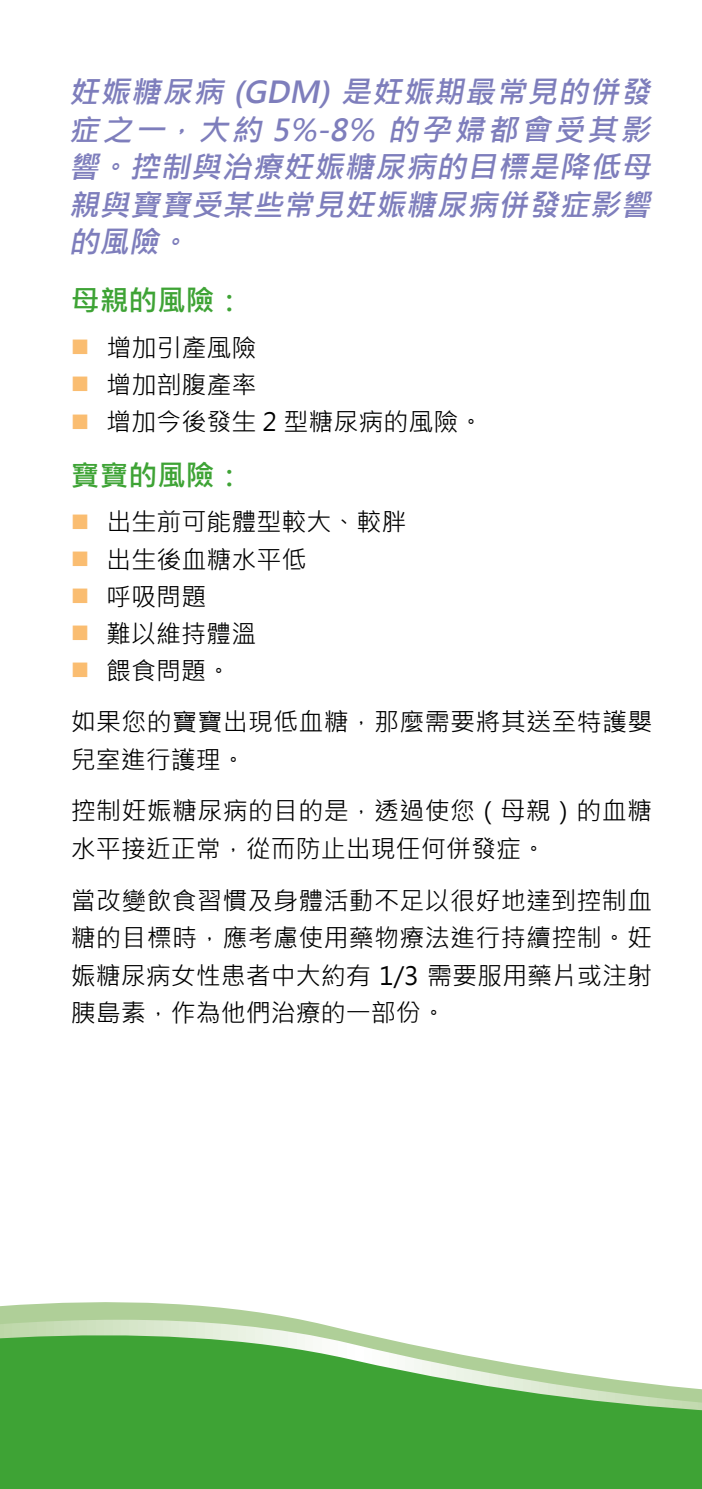
<style>
.page{position:relative;width:702px;height:1489px;background:#fff}
.page>*{position:absolute;margin:0;border:0;box-sizing:border-box;transform-origin:0 0}
.t1{font:italic 700 30px/37.5px "Microsoft Jheng Hei";color:#7e7ebc;text-align:justify}
.t2{font:700 28.75px "Microsoft Jheng Hei";color:#3ea335}
.t3{font:25px/51.8px "Microsoft Jheng Hei";color:#000}
.s1{color:#fabd71}
</style>
<div class="page">
<svg style="left:0;top:1302px;width:702px;height:186px;fill:#3ea335"></svg>
<p class="t1" style="left:69px;top:73px;width:589px">妊娠糖尿病 (GDM) 是妊娠期最常見的併發症之一，大約 5%-8% 的孕婦都會受其影響。控制與治療妊娠糖尿病的目標是降低母親與寶寶受某些常見妊娠糖尿病併發症影響的風險。</p>
<p class="t2" style="left:71px;top:282px;width:174px">母親的風險：</p>
<p class="t3" style="left:71px;top:321px;width:187px"><span class="s1">■</span> 增加引產風險</p>
<p class="t3" style="left:71px;top:359px;width:187px"><span class="s1">■</span> 增加剖腹產率</p>
<p class="t3" style="left:71px;top:396px;width:414px"><span class="s1">■</span> 增加今後發生 2 型糖尿病的風險。</p>
<p class="t2" style="left:71px;top:457px;width:174px">寶寶的風險：</p>
<p class="t3" style="left:71px;top:496px;width:337px"><span class="s1">■</span> 出生前可能體型較大、較胖</p>
<p class="t3" style="left:71px;top:533px;width:237px"><span class="s1">■</span> 出生後血糖水平低</p>
<p class="t3" style="left:71px;top:570px;width:137px"><span class="s1">■</span> 呼吸問題</p>
<p class="t3" style="left:71px;top:607px;width:187px"><span class="s1">■</span> 難以維持體溫</p>
<p class="t3" style="left:71px;top:645px;width:583px"><span class="s1">■</span> 餵食問題。<br>如果您的寶寶出現低血糖，那麼需要將其送至特護嬰</p>
<p class="t3" style="left:71px;top:733px;width:582px">兒室進行護理。<br>控制妊娠糖尿病的目的是，透過使您（母親）的血糖</p>
<p class="t3" style="left:71px;top:822px;width:583px">水平接近正常，從而防止出現任何併發症。<br>當改變飲食習慣及身體活動不足以很好地達到控制血</p>
<p class="t3" style="left:71px;top:919px;width:583px;line-height:37.5px;text-align:justify">糖的目標時，應考慮使用藥物療法進行持續控制。妊娠糖尿病女性患者中大約有 1/3 需要服用藥片或注射胰島素，作為他們治療的一部份。</p>
</div>
